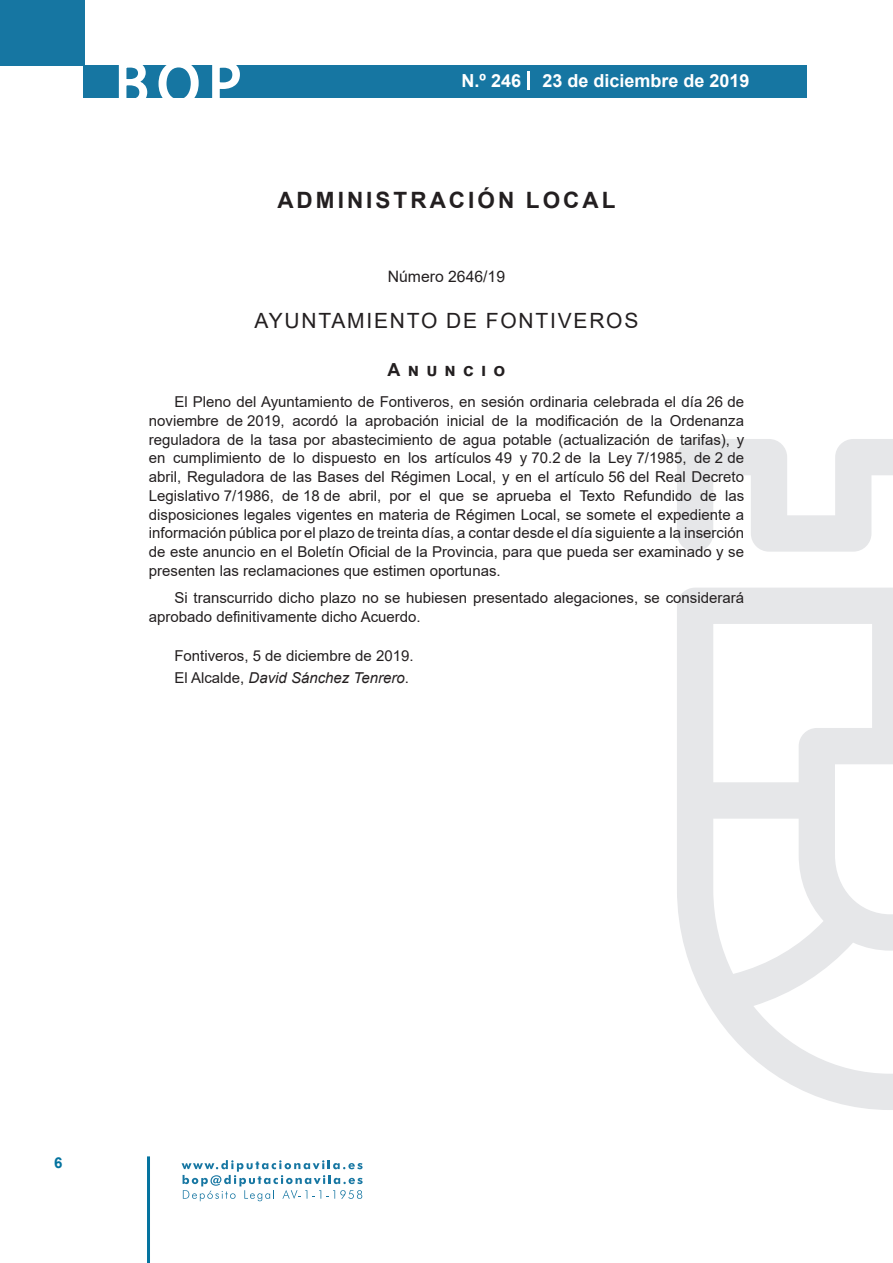
<style>
.page{position:relative;width:893px;height:1263px;background:#fff}
.page>*{position:absolute;margin:0;border:0;box-sizing:border-box;transform-origin:0 0}
.t1{font:500 61.5px "Avant Garde";color:#fff}
.h1__secion{font:700 22.5px "Arial";letter-spacing:.135em;color:#231f20}
.h2__organismo{font:21px "Arial";letter-spacing:.085em;color:#231f20}
.t2{font:700 18px "Arial";color:#fff}
.anuncio{font:700 18px "Arial";letter-spacing:.4em;color:#231f20}
.numero{font:15.75px "Arial";color:#231f20}
.texto_normal{font:15px/18.8px "Arial";color:#231f20;text-align:justify}
.fecha{font:15px "Arial";color:#231f20}
.firma{font:italic 15px "Arial";color:#231f20}
.t3{font:700 15px "Arial";color:#04739f}
.s1{font-style:normal}
</style>
<div class="page">
<div style="left:0;top:0;width:85px;height:65px;background:#1676a2"></div>
<div style="left:84px;top:65px;width:723px;height:33px;background:#1676a2"></div>
<svg style="left:118px;top:65px;width:30px;height:33px"></svg>
<svg style="left:158px;top:65px;width:41px;height:33px"></svg>
<svg style="left:212px;top:65px;width:28px;height:33px"></svg>
<svg style="left:182px;top:1160px;width:181px;height:41px"></svg>
<hr style="left:147px;top:1156px;width:3px;height:107px;background:#04739f">
<svg style="left:528px;top:71px;width:2px;height:19px"></svg>
<svg style="left:677px;top:439px;width:216px;height:671px"></svg>
<h1 class="t1" style="left:115px;top:46px;width:128px">BOP</h1>
<p class="t2" style="left:462px;top:68px;width:289px">N.º 246 23 de diciembre de 2019</p>
<p class="h1__secion" style="left:277px;top:184px;width:340px">ADMINISTRACIÓN LOCAL</p>
<p class="numero" style="left:388px;top:266px;width:119px">Número 2646/19</p>
<p class="h2__organismo" style="left:254px;top:307px;width:385px">AYUNTAMIENTO DE FONTIVEROS</p>
<p class="anuncio" style="left:388px;top:356px;width:119px">Anuncio</p>
<p class="texto_normal" style="left:149px;top:392px;width:597px;text-indent:26px">El Pleno del Ayuntamiento de Fontiveros, en sesión ordinaria celebrada el día 26 de noviembre de 2019, acordó la aprobación inicial de la modificación de la Ordenanza reguladora de la tasa por abastecimiento de agua potable (actualización de tarifas), y en cumplimiento de lo dispuesto en los artículos 49 y 70.2 de la Ley 7/1985, de 2 de abril, Reguladora de las Bases del Régimen Local, y en el artículo 56 del Real Decreto Legislativo 7/1986, de 18 de abril, por el que se aprueba el Texto Refundido de las disposiciones legales vigentes en materia de Régimen Local, se somete el expediente a información pública por el plazo de treinta días, a contar desde el día siguiente a la inserción de este anuncio en el Boletín Oficial de la Provincia, para que pueda ser examinado y se presenten las reclamaciones que estimen oportunas.</p>
<p class="texto_normal" style="left:149px;top:588px;width:597px;text-indent:26px">Si transcurrido dicho plazo no se hubiesen presentado alegaciones, se considerará aprobado definitivamente dicho Acuerdo.</p>
<p class="fecha" style="left:174px;top:645px;width:241px">Fontiveros, 5 de diciembre de 2019.</p>
<p class="firma" style="left:174px;top:668px;width:236px"><span class="s1">El Alcalde,</span> David Sánchez Tenrero<span class="s1">.</span></p>
<p class="t3" style="left:54px;top:1152px;width:10px">6</p>
</div>
